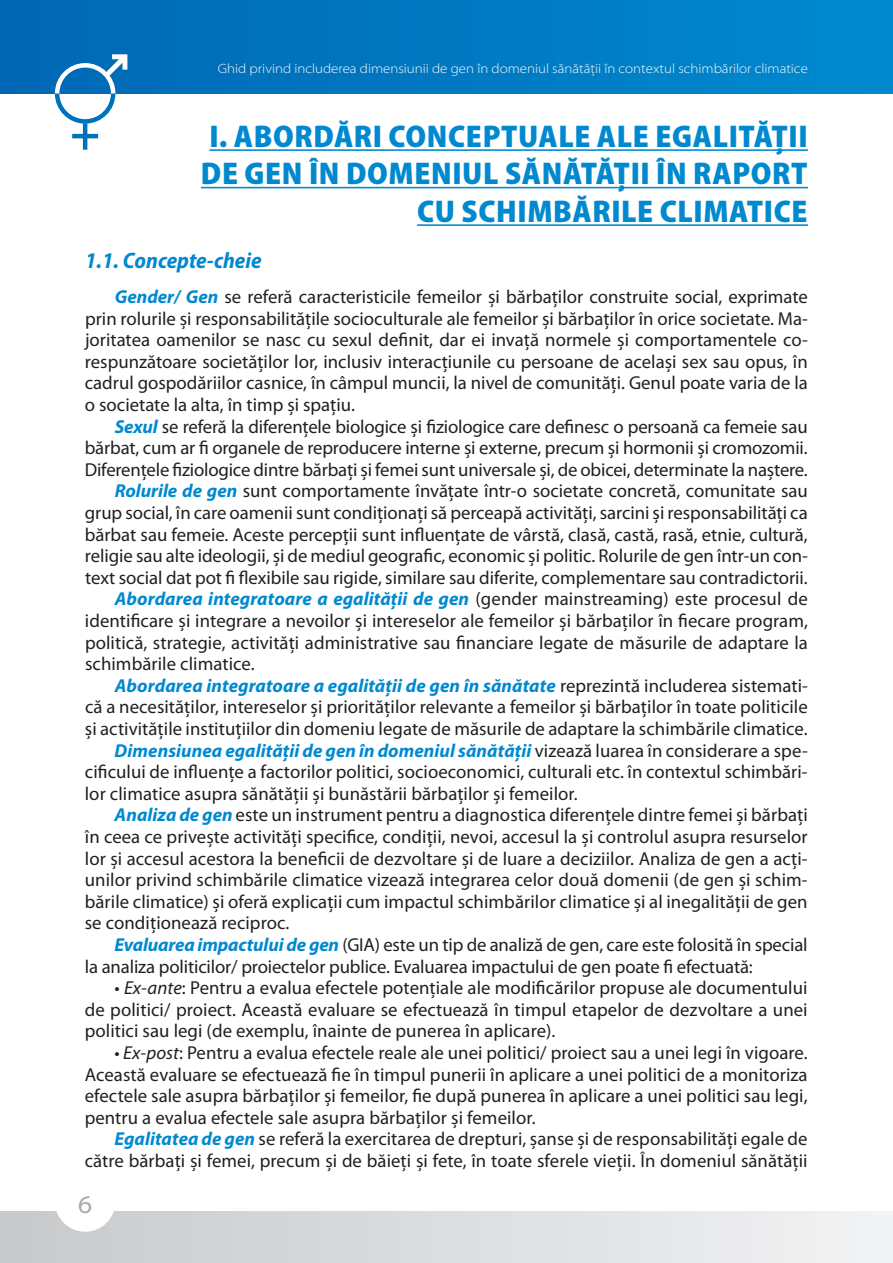
<style>
.page{position:relative;width:893px;height:1263px;background:#fff}
.page>*{position:absolute;margin:0;border:0;box-sizing:border-box;transform-origin:0 0}
.t1{font:900 semi-condensed 31.5px "Myriad Pro";letter-spacing:.02em;color:#0089cf}
.t2{font:semi-expanded 25.35px "Myriad Pro";color:#a8a9ad}
.t3{font:italic 700 semi-condensed 22.5px "Myriad Pro";color:#0089cf}
.t4{font:18.75px/21.6px "Myriad Pro";color:#231f20;text-align:justify}
.t5{font:italic 700 18.75px "Myriad Pro";letter-spacing:.005em;color:#0089cf}
.t6{font:300 semi-expanded 13.5px "Myriad Pro";color:#fff}
.s1{font-weight:700;font-style:italic;color:#0089cf}
.s2{font-weight:400;font-style:normal;color:#231f20}
.s3{font-style:italic}
</style>
<div class="page">
<div style="left:0;top:1212px;width:893px;height:51px;background:linear-gradient(to right,#c8c9cb,#f2f2f4)"></div>
<div style="left:0;top:0;width:893px;height:94px;background:linear-gradient(to right,#0067b3,#008acf)"></div>
<div style="left:57px;top:1173px;width:56px;height:56px;background:#fff;border-radius:50%"></div>
<div style="left:55px;top:1171px;width:60px;height:61px;border:4px solid #fff;border-radius:50%"></div>
<hr style="left:83px;top:123px;width:4px;height:27px;background:#0072bc">
<hr style="left:72px;top:134px;width:26px;height:4px;background:#0072bc">
<svg style="left:53px;top:54px;width:75px;height:72px"></svg>
<hr style="left:209px;top:149px;width:599px;height:2px;background:#0089cf">
<hr style="left:201px;top:187px;width:607px;height:1px;background:#0089cf">
<hr style="left:417px;top:224px;width:391px;height:2px;background:#0089cf">
<p class="t6" style="left:218px;top:61px;width:592px">Ghid privind includerea dimensiunii de gen în domeniul sănătăţii în contextul schimbărilor climatice</p>
<h1 class="t1" style="left:209px;top:119px;width:588px">I. ABORDĂRI CONCEPTUALE Ale EGALITĂŢII</h1>
<h1 class="t1" style="left:201px;top:156px;width:608px">DE GEN ÎN DOMENIU L SĂNĂTĂŢII ÎN RAPORT</h1>
<h1 class="t1" style="left:417px;top:194px;width:392px">CU SCHIMBĂRI LE CLIMATICE</h1>
<p class="t3" style="left:85px;top:248px;width:178px">1.1. Concepte-cheie</p>
<p class="t4" style="left:85px;top:286px;width:725px;text-indent:30px"><span class="s1">Gender/ Gen</span> se referă caracteristicile femeilor și bărbaților construite social, exprimate prin rolurile şi responsabilităţile socioculturale ale femeilor şi bărbaţilor în orice societate. Ma&shy;joritatea oamenilor se nasc cu sexul definit, dar ei invaţă normele şi comportamentele co&shy;respunzătoare societăților lor, inclusiv interacțiunile cu persoane de același sex sau opus, în cadrul gospodăriilor casnice, în câmpul muncii, la nivel de comunități. Genul poate varia de la o societate la alta, în timp şi spaţiu.</p>
<p class="t4" style="left:115px;top:415px;width:694px"><span class="s1">Sexul</span> se referă la diferenţele biologice şi fiziologice care definesc o persoană ca femeie sau</p>
<p class="t4" style="left:85px;top:437px;width:724px">bărbat, cum ar fi organele de reproducere interne și externe, precum și hormonii și cromozomii.</p>
<p class="t4" style="left:85px;top:458px;width:724px">Diferenţele fiziologice dintre bărbați și femei sunt universale și, de obicei, determinate la naştere.</p>
<p class="t4" style="left:115px;top:480px;width:695px"><span class="s1">Rolurile de gen</span> sunt comportamente învățate într-o societate concretă, comunitate sau</p>
<p class="t4" style="left:85px;top:502px;width:724px">grup social, în care oamenii sunt condiționați să perceapă activități, sarcini și responsabilități ca</p>
<p class="t4" style="left:85px;top:523px;width:724px">bărbat sau femeie. Aceste percepții sunt influenţate de vârstă, clasă, castă, rasă, etnie, cultură,</p>
<p class="t4" style="left:85px;top:545px;width:724px">religie sau alte ideologii, și de mediul geografic, economic și politic. Rolurile de gen într-un con-</p>
<p class="t4" style="left:85px;top:566px;width:724px">text social dat pot fi flexibile sau rigide, similare sau diferite, complementare sau contradictorii.</p>
<p class="t5" style="left:115px;top:587px;width:695px">Abordarea integratoare a egalităţii de gen <span class="s2">(gender mainstreaming) este procesul de</span></p>
<p class="t4" style="left:85px;top:610px;width:724px">identificare şi integrare a nevoilor şi intereselor ale femeilor şi bărbaţilor în fiecare program,</p>
<p class="t4" style="left:85px;top:631px;width:724px">politică, strategie, activităţi administrative sau financiare legate de măsurile de adaptare la</p>
<p class="t4" style="left:85px;top:653px;width:171px">schimbările climatice.</p>
<p class="t5" style="left:115px;top:673px;width:695px">Abordarea integratoare a egalităţii de gen în sănătate <span class="s2">reprezintă includerea sistemati-</span></p>
<p class="t4" style="left:85px;top:696px;width:724px">că a necesităţilor, intereselor şi priorităţilor relevante a femeilor şi bărbaţilor în toate politicile</p>
<p class="t4" style="left:85px;top:718px;width:724px">şi activităţile instituţiilor din domeniu legate de măsurile de adaptare la schimbările climatice.</p>
<p class="t5" style="left:115px;top:738px;width:695px">Dimensiunea egalităţii de gen în domeniul sănătăţii <span class="s2">vizează luarea în considerare a spe-</span></p>
<p class="t4" style="left:85px;top:761px;width:724px">cificului de influenţe a factorilor politici, socioeconomici, culturali etc. în contextul schimbări-</p>
<p class="t4" style="left:85px;top:782px;width:494px">lor climatice asupra sănătăţii şi bunăstării bărbaţilor şi femeilor.</p>
<p class="t4" style="left:115px;top:804px;width:695px"><span class="s1">Analiza de gen</span> este un instrument pentru a diagnostica diferențele dintre femei și bărbați</p>
<p class="t4" style="left:85px;top:826px;width:724px">în ceea ce privește activități specifice, condiții, nevoi, accesul la și controlul asupra resurselor</p>
<p class="t4" style="left:85px;top:847px;width:724px">lor și accesul acestora la beneficii de dezvoltare și de luare a deciziilor. Analiza de gen a acţi-</p>
<p class="t4" style="left:85px;top:869px;width:724px">unilor privind schimbările climatice vizează integrarea celor două domenii (de gen şi schim-</p>
<p class="t4" style="left:85px;top:890px;width:724px">bările climatice) şi oferă explicaţii cum impactul schimbărilor climatice şi al inegalităţii de gen</p>
<p class="t4" style="left:85px;top:912px;width:206px">se condiţionează reciproc.</p>
<p class="t4" style="left:114px;top:934px;width:695px"><span class="s1">Evaluarea impactului de gen</span> (GIA) este un tip de analiză de gen, care este folosită în special</p>
<p class="t4" style="left:85px;top:955px;width:670px">la analiza politicilor/ proiectelor publice. Evaluarea impactului de gen poate fi efectuată:</p>
<p class="t4" style="left:85px;top:977px;width:724px;text-indent:30px">• <span class="s3">Ex-ante</span>: Pentru a evalua efectele potenţiale ale modificărilor propuse ale documentului de politici/ proiect. Această evaluare se efectuează în timpul etapelor de dezvoltare a unei politici sau legi (de exemplu, înainte de punerea în aplicare).</p>
<p class="t4" style="left:85px;top:1042px;width:724px;text-indent:30px">• <span class="s3">Ex-post</span>: Pentru a evalua efectele reale ale unei politici/ proiect sau a unei legi în vigoare.<br>Această evaluare se efectuează fie în timpul punerii în aplicare a unei politici de a monitoriza efectele sale asupra bărbaţilor şi femeilor, fie după punerea în aplicare a unei politici sau legi, pentru a evalua efectele sale asupra bărbaţilor şi femeilor.</p>
<p class="t4" style="left:85px;top:1128px;width:724px;text-align:right"><span class="s1">Egalitatea de gen</span> se referă la exercitarea de drepturi, şanse şi de responsabilităţi egale de către bărbați și femei, precum și de băieți și fete, în toate sferele vieții. În domeniul sănătăţii</p>
<h2 class="t2" style="left:78px;top:1190px;width:16px">6</h2>
</div>
